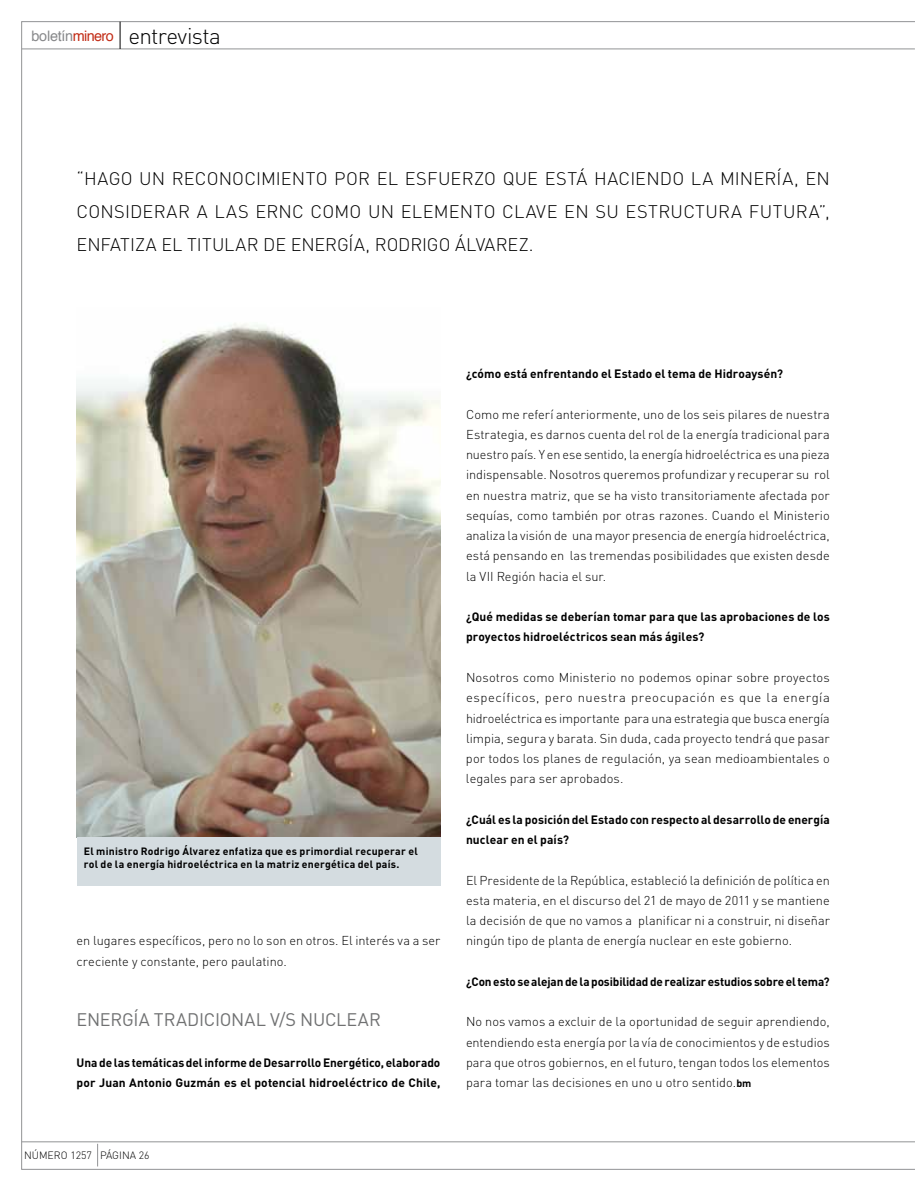
<style>
.page{position:relative;width:915px;height:1191px;background:#fff}
.page>*{position:absolute;margin:0;border:0;box-sizing:border-box;transform-origin:0 0}
.t1{font:300 22.5px "DIN";letter-spacing:-.03em;color:#000}
.t2{font:300 18px "DIN";letter-spacing:.015em;color:#000}
.t3{font:18px "DIN";letter-spacing:-.015em;color:#707172}
.t4{font:300 12.75px/20.2px "DIN";letter-spacing:.005em;color:#000;text-align:justify}
.t5{font:700 12px/20.2px "DIN";letter-spacing:.005em;color:#000}
.t6{font:700 10.5px/13.5px "DIN";letter-spacing:.02em;color:#000}
.t7{font:300 10.5px "DIN";color:#000}
.s1{font-family:"Helvetica";font-weight:400;font-size:14.4px;color:#87888a}
.s2{font-family:"Helvetica";font-weight:400;font-size:14.4px;color:#c22c16}
.s3{font-weight:700;font-size:10.5px}
</style>
<div class="page">
<hr style="left:22px;top:1141px;width:892px;height:1px;background:#929395">
<hr style="left:22px;top:49px;width:892px;height:1px;background:#929395">
<svg style="left:97px;top:1143px;width:1px;height:23px"></svg>
<svg style="left:120px;top:22px;width:1px;height:27px"></svg>
<img style="left:77px;top:323px;width:363px;height:514px">
<div style="left:77px;top:837px;width:363px;height:48px;background:#d4dce0"></div>
<h1 class="t1" style="left:31px;top:22px;width:191px"><span class="s1">boletín</span><span class="s2">minero</span> entrevista</h1>
<h2 class="t2" style="left:77px;top:167px;width:33px">“Hago</h2>
<h2 class="t2" style="left:139px;top:167px;width:45px">un reconocimiento</h2>
<h2 class="t2" style="left:334px;top:167px;width:12px">por</h2>
<h2 class="t2" style="left:376px;top:167px;width:63px">el esfuerzo</h2>
<h2 class="t2" style="left:502px;top:167px;width:104px">que está haciendo</h2>
<h2 class="t2" style="left:690px;top:167px;width:41px">la minería</h2>
<h2 class="t2" style="left:793px;top:167px;width:23px">, en</h2>
<h2 class="t2" style="left:77px;top:200px;width:13px">con</h2>
<h2 class="t2" style="left:114px;top:200px;width:23px">siderar</h2>
<h2 class="t2" style="left:197px;top:200px;width:127px">a las ERNC como</h2>
<h2 class="t2" style="left:368px;top:200px;width:46px">un elemento</h2>
<h2 class="t2" style="left:502px;top:200px;width:12px">clave</h2>
<h2 class="t2" style="left:564px;top:200px;width:97px">en su estructura</h2>
<h2 class="t2" style="left:748px;top:200px;width:13px">futura</h2>
<h2 class="t2" style="left:818px;top:200px;width:13px">”,</h2>
<h2 class="t2" style="left:77px;top:233px;width:11px">enfatiza</h2>
<h2 class="t2" style="left:161px;top:233px;width:37px">el titular</h2>
<h2 class="t2" style="left:263px;top:233px;width:50px">de Energía</h2>
<h2 class="t2" style="left:365px;top:233px;width:33px">, Rodrigo</h2>
<h2 class="t2" style="left:455px;top:233px;width:12px">Álvarez</h2>
<h2 class="t2" style="left:528px;top:233px;width:6px">.</h2>
<p class="t6" style="left:84px;top:844px;width:335px">El ministro Rodrigo Álvarez enfatiza que es primordial recuperar el rol de la energía hidroeléctrica en la matriz energética del país.</p>
<p class="t4" style="left:77px;top:930px;width:365px">en lugares específicos, pero no lo son en otros. El interés va a ser creciente y constante, pero paulatino.</p>
<h2 class="t3" style="left:77px;top:1008px;width:306px">ENERGÍA TRADICIONAL V/S NUCLEAR</h2>
<p class="t5" style="left:77px;top:1052px;width:365px">Una de las temáticas del informe de Desarrollo Energético, elaborado por Juan Antonio Guzmán es el potencial hidroeléctrico de Chile,</p>
<p class="t7" style="left:24px;top:1148px;width:23px">número</p>
<p class="t7" style="left:70px;top:1148px;width:49px">1257 página</p>
<p class="t7" style="left:139px;top:1148px;width:12px">26</p>
<p class="t5" style="left:466px;top:363px;width:318px">¿cómo está enfrentando el Estado el tema de Hidroaysén?</p>
<p class="t4" style="left:466px;top:404px;width:365px">Como me referí anteriormente, uno de los seis pilares de nuestra Estrategia, es darnos cuenta del rol de la energía tradicional para nuestro país. Y en ese sentido, la energía hidroeléctrica es una pieza indispensable. Nosotros queremos profundizar y recuperar su rol en nuestra matriz, que se ha visto transitoriamente afectada por sequías, como también por otras razones. Cuando el Ministerio analiza la visión de una mayor presencia de energía hidroeléctrica, está pensando en las tremendas posibilidades que existen desde la VII Región hacia el sur.</p>
<p class="t5" style="left:466px;top:606px;width:365px">¿Qué medidas se deberían tomar para que las aprobaciones de los proyectos hidroeléctricos sean más ágiles?</p>
<p class="t4" style="left:466px;top:667px;width:365px">Nosotros como Ministerio no podemos opinar sobre proyectos específicos, pero nuestra preocupación es que la energía hidroeléctrica es importante para una estrategia que busca energía limpia, segura y barata. Sin duda, cada proyecto tendrá que pasar por todos los planes de regulación, ya sean medioambientales o legales para ser aprobados.</p>
<p class="t5" style="left:466px;top:809px;width:365px">¿Cuál es la posición del Estado con respecto al desarrollo de energía nuclear en el país?</p>
<p class="t4" style="left:466px;top:869px;width:365px">El Presidente de la República, estableció la definición de política en esta materia, en el discurso del 21 de mayo de 2011 y se mantiene la decisión de que no vamos a planificar ni a construir, ni diseñar ningún tipo de planta de energía nuclear en este gobierno.</p>
<p class="t5" style="left:466px;top:971px;width:365px">¿Con esto se alejan de la posibilidad de realizar estudios sobre el tema?</p>
<p class="t4" style="left:466px;top:1011px;width:365px">No nos vamos a excluir de la oportunidad de seguir aprendiendo, entendiendo esta energía por la vía de conocimientos y de estudios para que otros gobiernos, en el futuro, tengan todos los elementos para tomar las decisiones en uno u otro sentido.<span class="s3">bm</span></p>
</div>
